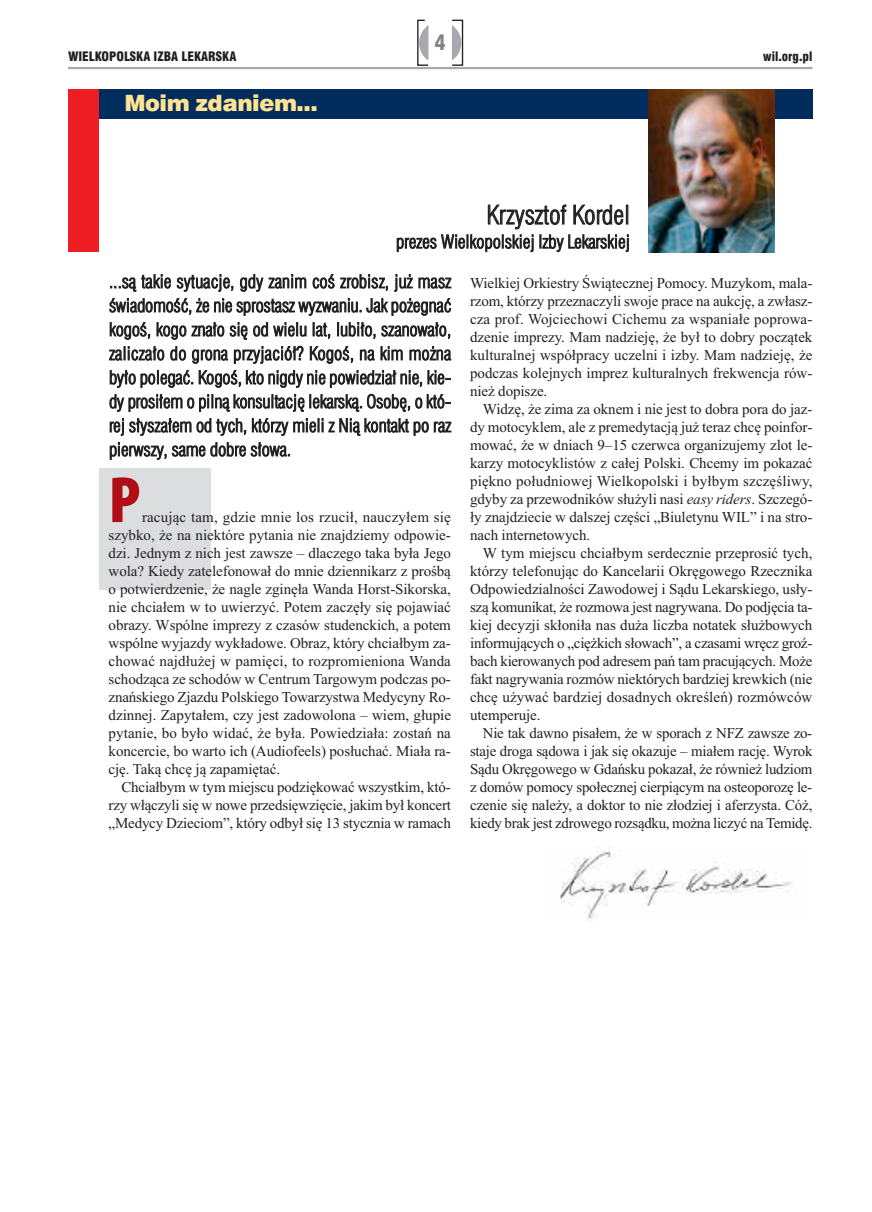
<style>
.page{position:relative;width:872px;height:1212px;background:#fff}
.page>*{position:absolute;margin:0;border:0;box-sizing:border-box;transform-origin:0 0}
.t1{font:900 condensed 66px "Myriad Pro";color:#b00d15}
.t2{font:25.5px "Swis 721 Lt Cn EU";color:#231f20}
.t3{font:22.5px "Swis 721 Blk EU";letter-spacing:-.02em;color:#ffe292}
.t4{font:21px "Swis 721 Blk Cn EU";color:#808285}
.t5{font:18px/24px "Swis 721 Lt Cn EU";color:#231f20;text-align:justify}
.t6{font:15px/18px "Times New Roman";letter-spacing:-.005em;color:#231f20;text-align:justify}
.t7{font:12.75px "Swis 721 Blk Cn EU";color:#231f20}
.s1{font-style:italic}
</style>
<div class="page">
<div style="left:99px;top:468px;width:112px;height:122px;background:#dcdddf"></div>
<div style="left:451px;top:20px;width:12px;height:46px;border:1px solid #231f20"></div>
<svg style="left:452px;top:25px;width:9px;height:35px"></svg>
<svg style="left:417px;top:19px;width:12px;height:47px"></svg>
<hr style="left:68px;top:67px;width:744px;height:2px;background:#a8a9ad">
<div style="left:68px;top:89px;width:744px;height:30px;background:#002d5e"></div>
<img style="left:648px;top:89px;width:127px;height:163px">
<div style="left:68px;top:89px;width:31px;height:163px;background:#ee1d23"></div>
<img style="left:560px;top:850px;width:232px;height:69px">
<h3 class="t4" style="left:434px;top:30px;width:13px">4</h3>
<p class="t7" style="left:68px;top:48px;width:170px">WIELKOPOLSKA IZBA LEKARSKA</p>
<p class="t7" style="left:763px;top:48px;width:51px">wil.org.pl</p>
<h3 class="t3" style="left:124px;top:89px;width:195px">Moim zdaniem...</h3>
<h2 class="t2" style="left:486px;top:199px;width:145px">Krzysztof Kordel</h2>
<p class="t5" style="left:396px;top:230px;width:235px">prezes Wielkopolskiej Izby Lekarskiej</p>
<p class="t5" style="left:109px;top:270px;width:344px">...są takie sytuacje, gdy zanim coś zrobisz, już masz świadomość, że nie sprostasz wyzwaniu. Jak pożegnać kogoś, kogo znało się od wielu lat, lubiło, szanowało, zaliczało do grona przyjaciół? Kogoś, na kim można było polegać. Kogoś, kto nigdy nie powiedział nie, kie&shy;dy prosiłem o pilną konsultację lekarską. Osobę, o któ&shy;rej słyszałem od tych, którzy mieli z Nią kontakt po raz pierwszy, same dobre słowa.</p>
<h1 class="t1" style="left:109px;top:477px;width:33px">P</h1>
<p class="t6" style="left:109px;top:508px;width:344px;text-indent:33px">racując tam, gdzie mnie los rzucił, nauczyłem się szybko, że na niektóre pytania nie znajdziemy odpowie&shy;dzi. Jednym z nich jest zawsze – dlaczego taka była Jego wola? Kiedy zatelefonował do mnie dziennikarz z prośbą o potwierdzenie, że nagle zginęła Wanda Horst-Sikorska, nie chciałem w to uwierzyć. Potem zaczęły się pojawiać obrazy. Wspólne imprezy z czasów studenckich, a potem wspólne wyjazdy wykładowe. Obraz, który chciałbym za&shy;chować najdłużej w pamięci, to rozpromieniona Wanda schodząca ze schodów w Centrum Targowym podczas po&shy;znańskiego Zjazdu Polskiego Towarzystwa Medycyny Ro&shy;dzinnej. Zapytałem, czy jest zadowolona – wiem, głupie pytanie, bo było widać, że była. Powiedziała: zostań na koncercie, bo warto ich (Audiofeels) posłuchać. Miała ra&shy;cję. Taką chcę ją zapamiętać.</p>
<p class="t6" style="left:109px;top:778px;width:344px;text-indent:13px">Chciałbym w tym miejscu podziękować wszystkim, któ&shy;rzy włączyli się w nowe przedsięwzięcie, jakim był koncert „Medycy Dzieciom”, który odbył się 13 stycznia w ramach</p>
<p class="t6" style="left:470px;top:274px;width:344px">Wielkiej Orkiestry Świątecznej Pomocy. Muzykom, mala&shy;rzom, którzy przeznaczyli swoje prace na aukcję, a zwłasz&shy;cza prof. Wojciechowi Cichemu za wspaniałe poprowa&shy;dzenie imprezy. Mam nadzieję, że był to dobry początek kulturalnej współpracy uczelni i izby. Mam nadzieję, że podczas kolejnych imprez kulturalnych frekwencja rów&shy;nież dopisze.</p>
<p class="t6" style="left:470px;top:400px;width:344px;text-indent:13px">Widzę, że zima za oknem i nie jest to dobra pora do jaz&shy;dy motocyklem, ale z premedytacją już teraz chcę poinfor&shy;mować, że w dniach 9–15 czerwca organizujemy zlot le&shy;karzy motocyklistów z całej Polski. Chcemy im pokazać piękno południowej Wielkopolski i byłbym szczęśliwy, gdyby za przewodników służyli nasi <span class="s1">easy riders</span>. Szczegó&shy;ły znajdziecie w dalszej części „Biuletynu WIL” i na stro&shy;nach internetowych.</p>
<p class="t6" style="left:470px;top:544px;width:344px;text-indent:13px">W tym miejscu chciałbym serdecznie przeprosić tych, którzy telefonując do Kancelarii Okręgowego Rzecznika Odpowiedzialności Zawodowej i Sądu Lekarskiego, usły&shy;szą komunikat, że rozmowa jest nagrywana. Do podjęcia ta&shy;kiej decyzji skłoniła nas duża liczba notatek służbowych informujących o „ciężkich słowach”, a czasami wręcz groź&shy;bach kierowanych pod adresem pań tam pracujących. Może fakt nagrywania rozmów niektórych bardziej krewkich (nie chcę używać bardziej dosadnych określeń) rozmówców utemperuje.</p>
<p class="t6" style="left:470px;top:724px;width:344px;text-indent:13px">Nie tak dawno pisałem, że w sporach z NFZ zawsze zo&shy;staje droga sądowa i jak się okazuje – miałem rację. Wyrok Sądu Okręgowego w Gdańsku pokazał, że również ludziom z domów pomocy społecznej cierpiącym na osteoporozę le&shy;czenie się należy, a doktor to nie złodziej i aferzysta. Cóż, kiedy brak jest zdrowego rozsądku, można liczyć na Temidę.</p>
</div>
